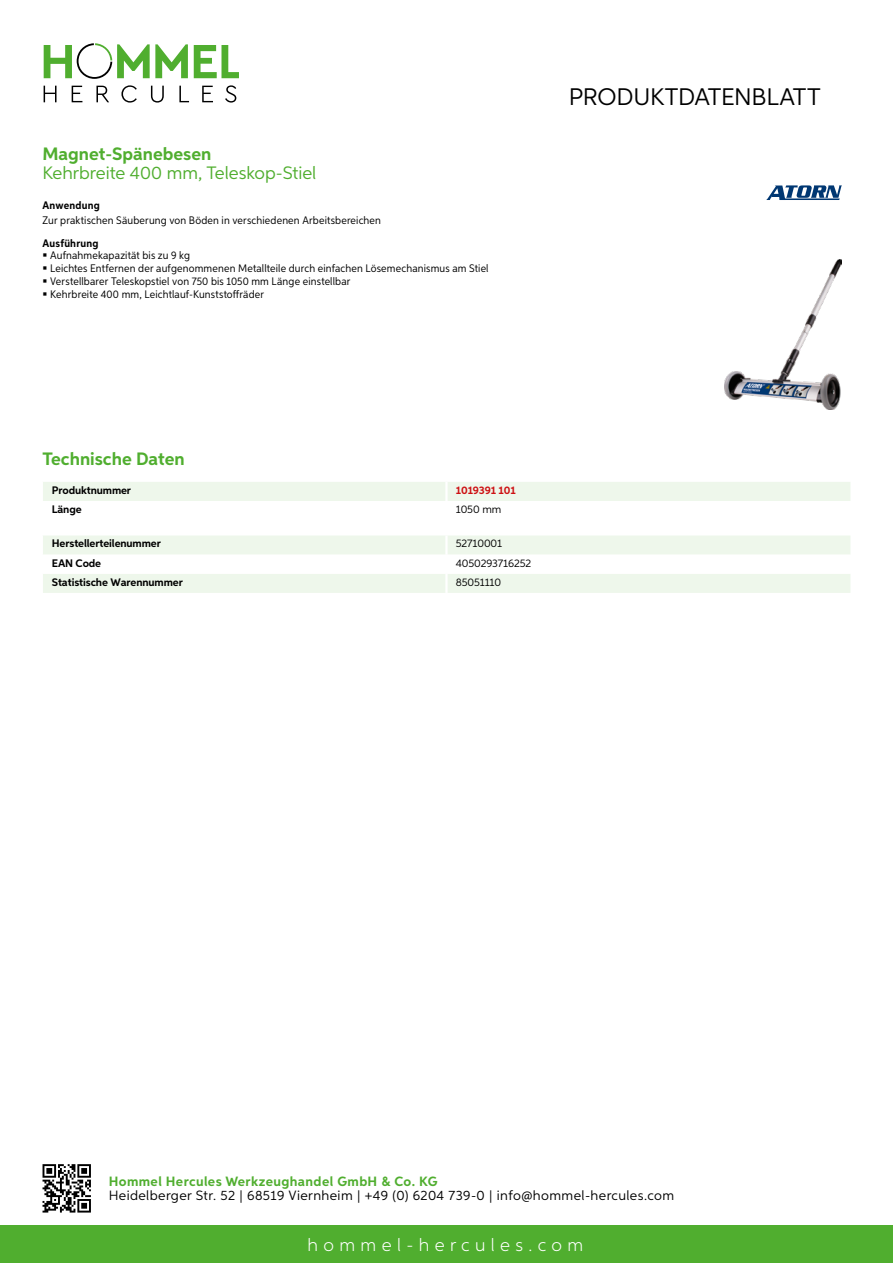
<style>
.page{position:relative;width:893px;height:1263px;background:#fff}
.page>*{position:absolute;margin:0;border:0;box-sizing:border-box;transform-origin:0 0}
.t1{font:24px "Aspira";letter-spacing:-.01em;color:#000}
.t2{font:700 18px "Aspira";color:#50ae2f}
.t3{font:18px "Aspira";color:#50ae2f}
.t4{font:300 18px "Aspira";letter-spacing:.3em;color:#fff}
.t5{font:13.5px "Aspira";letter-spacing:.03em;color:#000}
.t6{font:700 13.5px "Aspira";letter-spacing:.03em;color:#50ae2f}
.t7{font:10.95px/12.8px "Aspira Nar";letter-spacing:.015em;color:#000}
.t8{font:700 10.95px "Aspira";letter-spacing:-.01em;color:#000}
.t9{font:10.95px "Aspira";letter-spacing:-.01em;color:#000}
.t10{font:700 10.95px "Aspira Nar";letter-spacing:.02em;color:#000}
.t11{font:700 10.95px "Aspira";letter-spacing:-.01em;color:#cd1013}
</style>
<div class="page">
<div style="left:0;top:1226px;width:893px;height:37px;background:#50ae2f"></div>
<svg style="left:43px;top:1164px;width:48px;height:48px"></svg>
<svg style="left:194px;top:45px;width:45px;height:33px"></svg>
<svg style="left:44px;top:43px;width:144px;height:36px"></svg>
<svg style="left:44px;top:86px;width:13px;height:16px"></svg>
<svg style="left:72px;top:86px;width:10px;height:16px"></svg>
<svg style="left:96px;top:86px;width:13px;height:16px"></svg>
<svg style="left:121px;top:85px;width:16px;height:18px"></svg>
<svg style="left:151px;top:86px;width:13px;height:17px"></svg>
<svg style="left:179px;top:86px;width:10px;height:16px"></svg>
<svg style="left:202px;top:86px;width:11px;height:16px"></svg>
<svg style="left:225px;top:85px;width:11px;height:18px"></svg>
<div style="left:43px;top:482px;width:807px;height:19px;background:#eef7eb"></div>
<svg style="left:43px;top:536px;width:807px;height:57px"></svg>
<hr style="left:445px;top:574px;width:3px;height:19px;background:#fff">
<img style="left:724px;top:259px;width:118px;height:150px">
<svg style="left:766px;top:185px;width:76px;height:15px"></svg>
<h2 class="t2" style="left:43px;top:142px;width:170px">Magnet-Spänebesen</h2>
<h2 class="t3" style="left:43px;top:162px;width:275px">Kehrbreite 400 mm, Teleskop-Stiel</h2>
<p class="t10" style="left:43px;top:199px;width:59px">Anwendung</p>
<p class="t7" style="left:43px;top:214px;width:340px">Zur praktischen Säuberung von Böden in verschiedenen Arbeitsbereichen</p>
<p class="t10" style="left:43px;top:236px;width:58px">Ausführung</p>
<p class="t7" style="left:50px;top:249px;width:440px">Aufnahmekapazität bis zu 9 kg<br>Leichtes Entfernen der aufgenommenen Metallteile durch einfachen Lösemechanismus am Stiel Verstellbarer Teleskopstiel von 750 bis 1050 mm Länge einstellbar<br>Kehrbreite 400 mm, Leichtlauf-Kunststoffräder</p>
<h1 class="t1" style="left:569px;top:82px;width:253px">Produktdatenblatt</h1>
<h2 class="t2" style="left:43px;top:448px;width:144px">Technische Daten</h2>
<p class="t8" style="left:52px;top:483px;width:81px">Produktnummer</p>
<p class="t11" style="left:456px;top:483px;width:61px">1019391 101</p>
<p class="t8" style="left:52px;top:502px;width:31px">Länge</p>
<p class="t9" style="left:456px;top:502px;width:47px">1050 mm</p>
<p class="t8" style="left:52px;top:537px;width:111px">Herstellerteilenummer</p>
<p class="t9" style="left:456px;top:537px;width:48px">52710001</p>
<p class="t8" style="left:52px;top:556px;width:51px">EAN Code</p>
<p class="t9" style="left:456px;top:556px;width:77px">4050293716252</p>
<p class="t8" style="left:52px;top:575px;width:132px">Statistische Warennummer</p>
<p class="t9" style="left:456px;top:575px;width:47px">85051110</p>
<p class="t6" style="left:109px;top:1172px;width:330px">Hommel Hercules Werkzeughandel GmbH &amp; Co. KG</p>
<p class="t5" style="left:109px;top:1187px;width:567px">Heidelberger Str. 52 | 68519 Viernheim | +49 (0) 6204 739-0 | info@hommel-hercules.com</p>
<h2 class="t4" style="left:307px;top:1234px;width:277px">hommel-hercules.com</h2>
</div>
